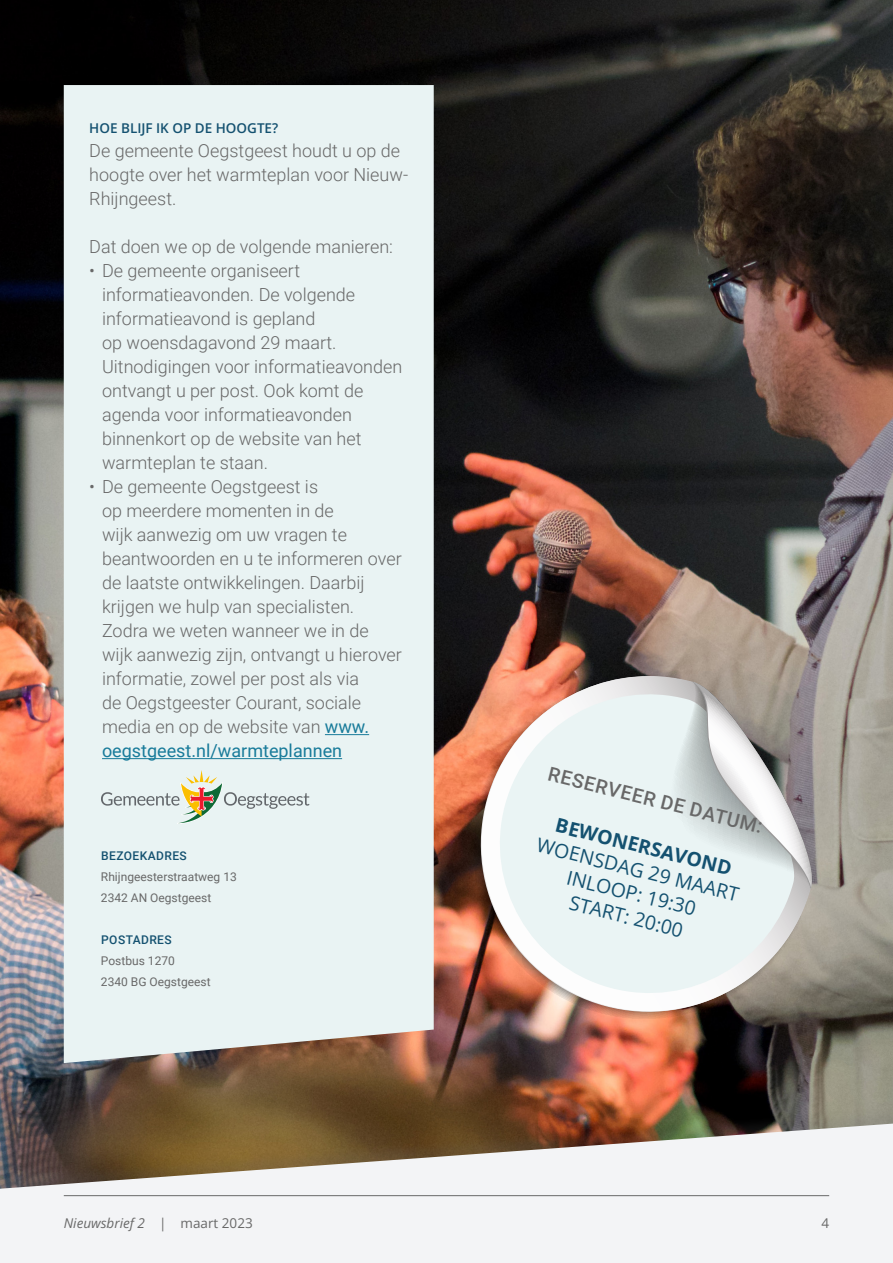
<style>
.page{position:relative;width:893px;height:1263px;background:#fff}
.page>*{position:absolute;margin:0;border:0;box-sizing:border-box;transform-origin:0 0}
.t1{font:19.5px/24px "Open Sans";color:#145170;text-align:center}
.t2{font:500 19.5px "Roboto";color:#686868}
.t3{font:700 19.5px "Open Sans";color:#145170}
.t4{font:300 18px/24px "Roboto";color:#686868}
.t5{font:italic 13.5px "Open Sans";color:#686868}
.t6{font:600 13.5px "Open Sans";color:#145170}
.t7{font:13.5px "Open Sans";color:#686868}
.t8{font:12px/21px "Roboto";color:#686868}
.t9{font:500 12px "Roboto";letter-spacing:.035em;color:#145170}
.s1{font-weight:400;color:#187b9a}
.s2{font-style:normal}
</style>
<div class="page">
<img style="left:0;top:0;width:893px;height:1106px">
<div style="left:64px;top:85px;width:370px;height:978px;background:#e9f3f3"></div>
<hr style="left:325px;top:734px;width:44px;height:1px;background:#187b9a">
<hr style="left:102px;top:758px;width:240px;height:1px;background:#187b9a">
<div style="left:0;top:1106px;width:893px;height:157px;background:#686868;opacity:.16"></div>
<svg style="left:0;top:1123px;width:893px;height:140px;fill:#f3f4f6"></svg>
<svg style="left:101px;top:770px;width:208px;height:54px;background:#dce2dc"></svg>
<hr style="left:64px;top:1195px;width:765px;height:1px;background:#686868">
<img style="left:453px;top:673px;width:353px;height:361px">
<img style="left:462px;top:658px;width:354px;height:372px">
<img style="left:463px;top:676px;width:354px;height:354px">
<svg style="left:483px;top:678px;width:316px;height:331px;background:#e2ddd8"></svg>
<svg style="left:670px;top:681px;width:147px;height:208px;background:#c3c5c5"></svg>
<p class="t6" style="left:89px;top:119px;width:191px">HOE BLIJF IK OP DE HOOGTE?</p>
<p class="t4" style="left:89px;top:138px;width:320px">De gemeente Oegstgeest houdt u op de hoogte over het warmteplan voor Nieuw-<br>Rhijngeest.</p>
<p class="t4" style="left:89px;top:234px;width:305px">Dat doen we op de volgende manieren:</p>
<p class="t4" style="left:102px;top:258px;width:302px;text-indent:-13px">• De gemeente organiseert informatieavonden. De volgende informatieavond is gepland<br>op woensdagavond 29 maart.<br>Uitnodigingen voor informatieavonden ontvangt u per post. Ook komt de agenda voor informatieavonden binnenkort op de website van het warmteplan te staan.</p>
<p class="t4" style="left:102px;top:474px;width:301px;text-indent:-13px">• De gemeente Oegstgeest is<br>op meerdere momenten in de<br>wijk aanwezig om uw vragen te beantwoorden en u te informeren over de laatste ontwikkelingen. Daarbij krijgen we hulp van specialisten.<br>Zodra we weten wanneer we in de wijk aanwezig zijn, ontvangt u hierover informatie, zowel per post als via<br>de Oegstgeester Courant, sociale media en op de website van <span class="s1">www. oegstgeest.nl/warmteplannen</span></p>
<p class="t9" style="left:101px;top:847px;width:87px">BEZOEKADRES</p>
<p class="t8" style="left:101px;top:866px;width:137px">Rhijngeesterstraatweg 13<br>2342 AN Oegstgeest</p>
<p class="t9" style="left:101px;top:931px;width:72px">POSTADRES</p>
<p class="t8" style="left:101px;top:950px;width:111px">Postbus 1270<br>2340 BG Oegstgeest</p>
<p class="t2" style="left:552px;top:760px;width:222px;rotate:14deg">RESERVEER DE DATUM:</p>
<p class="t3" style="left:559px;top:811px;width:182px;rotate:14deg">BEWONERSAVOND</p>
<p class="t1" style="left:540px;top:832px;width:209px;rotate:14deg">WOENSDAG 29 MAART<br>INLOOP: 19:30<br>START: 20:00</p>
<p class="t5" style="left:64px;top:1213px;width:191px">Nieuwsbrief 2 <span class="s2">| maart 2023</span></p>
<p class="t7" style="left:821px;top:1213px;width:9px">4</p>
</div>
